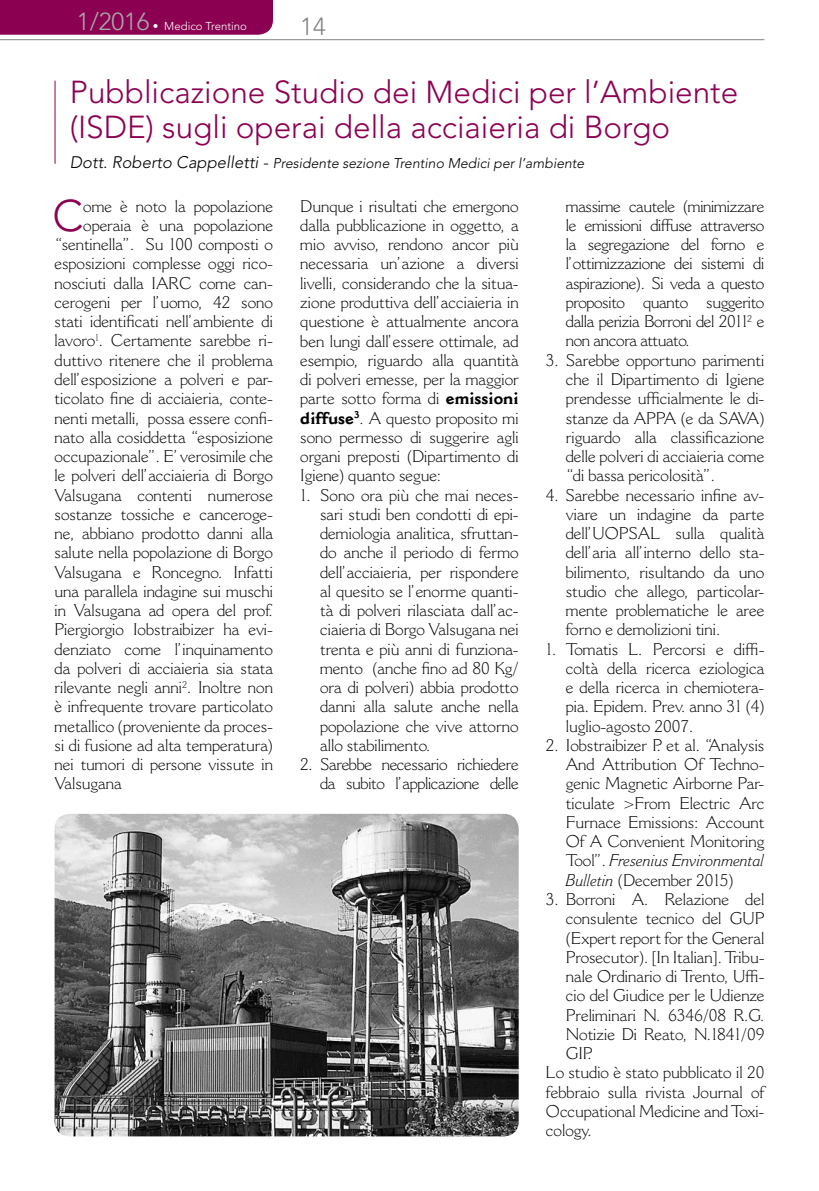
<style>
.page{position:relative;width:819px;height:1191px;background:#fff}
.page>*{position:absolute;margin:0;border:0;box-sizing:border-box;transform-origin:0 0}
.t1{font:300 43.75px "Avenir";color:#8c0052}
.t2{font:300 31.5px/35px "Avenir";color:#8c0052}
.t3{font:300 24.5px "Avenir";color:#808285}
.t4{font:300 16.62px/19.2px "Cantoria";color:#000;text-align:justify}
.t5{font:300 16.62px/19.2px "Cantoria";letter-spacing:-.02em;color:#000;text-align:right}
.t6{font:italic 300 14px "Avenir";color:#000}
.t7{font:300 11.38px "Avenir";color:#fff}
.s1{font-size:24.5px;color:#a7a9ac}
.s2{font-size:16.62px}
.s3{font-weight:700}
.s4{font-style:italic}
</style>
<div class="page">
<hr style="left:0;top:39px;width:764px;height:1px;background:#808285">
<div style="left:0;top:0;width:273px;height:35px;background:#8c0052"></div>
<hr style="left:55px;top:81px;width:1px;height:83px;background:#8c0052">
<img style="left:55px;top:814px;width:463px;height:322px">
<p class="t7" style="left:77px;top:19px;width:171px"><span class="s1">1/2016</span> • Medico Trentino</p>
<h3 class="t3" style="left:300px;top:12px;width:27px">14</h3>
<h2 class="t2" style="left:70px;top:75px;width:670px">Pubblicazione Studio dei Medici per l’Ambiente (ISDE) sugli operai della acciaieria di Borgo</h2>
<p class="t6" style="left:70px;top:154px;width:516px"><span class="s2">Dott. Roberto Cappelletti -</span> Presidente sezione Trentino Medici per l’ambiente</p>
<h1 class="t1" style="left:52px;top:190px;width:32px">C</h1>
<p class="t4" style="left:83px;top:196px;width:191px">ome è noto la popolazione</p>
<p class="t4" style="left:83px;top:215px;width:191px">operaia è una popolazione</p>
<p class="t4" style="left:55px;top:235px;width:220px">“sentinella”. Su 100 composti o</p>
<p class="t4" style="left:55px;top:254px;width:220px">esposizioni complesse oggi rico-</p>
<p class="t4" style="left:55px;top:273px;width:220px">nosciuti dalla IARC come can-</p>
<p class="t4" style="left:55px;top:292px;width:220px">cerogeni per l’uomo, 42 sono</p>
<p class="t4" style="left:55px;top:312px;width:220px">stati identificati nell’ambiente di</p>
<p class="t4" style="left:55px;top:331px;width:220px">lavoro<sup>1</sup>. Certamente sarebbe ri-</p>
<p class="t4" style="left:55px;top:350px;width:220px">duttivo ritenere che il problema</p>
<p class="t4" style="left:55px;top:369px;width:220px">dell’esposizione a polveri e par-</p>
<p class="t4" style="left:55px;top:389px;width:220px">ticolato fine di acciaieria, conte-</p>
<p class="t4" style="left:55px;top:408px;width:220px">nenti metalli, possa essere confi-</p>
<p class="t4" style="left:55px;top:427px;width:220px">nato alla cosiddetta “esposizione</p>
<p class="t4" style="left:55px;top:446px;width:220px">occupazionale”. E’ verosimile che</p>
<p class="t4" style="left:55px;top:466px;width:220px">le polveri dell’acciaieria di Borgo</p>
<p class="t4" style="left:55px;top:485px;width:220px">Valsugana contenti numerose</p>
<p class="t4" style="left:55px;top:504px;width:220px">sostanze tossiche e canceroge-</p>
<p class="t4" style="left:55px;top:523px;width:220px">ne, abbiano prodotto danni alla</p>
<p class="t4" style="left:55px;top:543px;width:220px">salute nella popolazione di Borgo</p>
<p class="t4" style="left:55px;top:562px;width:220px">Valsugana e Roncegno. Infatti</p>
<p class="t4" style="left:55px;top:581px;width:220px">una parallela indagine sui muschi</p>
<p class="t4" style="left:55px;top:600px;width:220px">in Valsugana ad opera del prof.</p>
<p class="t4" style="left:55px;top:620px;width:220px">Piergiorgio Iobstraibizer ha evi-</p>
<p class="t4" style="left:55px;top:639px;width:220px">denziato come l’inquinamento</p>
<p class="t4" style="left:55px;top:658px;width:220px">da polveri di acciaieria sia stata</p>
<p class="t4" style="left:55px;top:677px;width:220px">rilevante negli anni<sup>2</sup>. Inoltre non</p>
<p class="t4" style="left:55px;top:697px;width:220px">è infrequente trovare particolato</p>
<p class="t4" style="left:55px;top:716px;width:220px">metallico (proveniente da proces-</p>
<p class="t4" style="left:55px;top:735px;width:220px">si di fusione ad alta temperatura)</p>
<p class="t4" style="left:55px;top:754px;width:220px">nei tumori di persone vissute in</p>
<p class="t4" style="left:55px;top:774px;width:69px">Valsugana</p>
<p class="t4" style="left:300px;top:196px;width:220px">Dunque i risultati che emergono dalla pubblicazione in oggetto, a mio avviso, rendono ancor più necessaria un’azione a diversi livelli, considerando che la situa&shy;zione produttiva dell’acciaieria in questione è attualmente ancora ben lungi dall’essere ottimale, ad esempio, riguardo alla quantità di polveri emesse, per la maggior parte sotto forma di <span class="s3">emissioni diffuse</span><sup>3</sup>. A questo proposito mi sono permesso di suggerire agli organi preposti (Dipartimento di Igiene) quanto segue:</p>
<p class="t4" style="left:320px;top:485px;width:200px;text-indent:-20px">1. Sono ora più che mai neces&shy;sari studi ben condotti di epi&shy;demiologia analitica, sfruttan&shy;do anche il periodo di fermo dell’acciaieria, per rispondere al quesito se l’enorme quanti&shy;tà di polveri rilasciata dall’ac&shy;ciaieria di Borgo Valsugana nei trenta e più anni di funziona&shy;mento (anche fino ad 80 Kg/ ora di polveri) abbia prodotto danni alla salute anche nella popolazione che vive attorno allo stabilimento.</p>
<p class="t5" style="left:300px;top:754px;width:220px">2. Sarebbe necessario richiedere da subito l’applicazione delle</p>
<p class="t4" style="left:566px;top:196px;width:200px">massime cautele (minimizzare le emissioni diffuse attraverso la segregazione del forno e l’ottimizzazione dei sistemi di aspirazione). Si veda a questo proposito quanto suggerito dalla perizia Borroni del 2011<sup>2</sup> e non ancora attuato.</p>
<p class="t4" style="left:566px;top:350px;width:200px;text-indent:-20px">3. Sarebbe opportuno parimenti che il Dipartimento di Igiene prendesse ufficialmente le di&shy;stanze da APPA (e da SAVA) riguardo alla classificazione delle polveri di acciaieria come “di bassa pericolosità”.</p>
<p class="t4" style="left:566px;top:485px;width:200px;text-indent:-20px">4. Sarebbe necessario infine av&shy;viare un indagine da parte dell’UOPSAL sulla qualità dell’aria all’interno dello sta&shy;bilimento, risultando da uno studio che allego, particolar&shy;mente problematiche le aree forno e demolizioni tini.</p>
<p class="t4" style="left:566px;top:639px;width:200px;text-indent:-20px">1. Tomatis L. Percorsi e diffi&shy;coltà della ricerca eziologica e della ricerca in chemiotera&shy;pia. Epidem. Prev. anno 31 (4) luglio-agosto 2007.</p>
<p class="t4" style="left:566px;top:735px;width:200px;text-indent:-20px">2. Iobstraibizer P. et al. “Analysis And Attribution Of Techno&shy;genic Magnetic Airborne Par&shy;ticulate &gt;From Electric Arc Furnace Emissions: Account Of A Convenient Monitoring Tool”. <span class="s4">Fresenius Environmental Bulletin</span> (December 2015)</p>
<p class="t4" style="left:546px;top:889px;width:220px">3. Borroni A. Relazione del</p>
<p class="t4" style="left:566px;top:908px;width:200px">consulente tecnico del GUP</p>
<p class="t4" style="left:566px;top:928px;width:200px">(Expert report for the General</p>
<p class="t4" style="left:566px;top:947px;width:200px">Prosecutor). [In Italian]. Tribu-</p>
<p class="t4" style="left:566px;top:966px;width:200px">nale Ordinario di Trento, Uffi-</p>
<p class="t4" style="left:566px;top:985px;width:200px">cio del Giudice per le Udienze</p>
<p class="t4" style="left:566px;top:1005px;width:200px">Preliminari N. 6346/08 R.G.</p>
<p class="t4" style="left:566px;top:1024px;width:200px">Notizie Di Reato, N.1841/09</p>
<p class="t4" style="left:566px;top:1043px;width:28px">GIP.</p>
<p class="t4" style="left:546px;top:1062px;width:220px">Lo studio è stato pubblicato il 20</p>
<p class="t4" style="left:546px;top:1082px;width:220px">febbraio sulla rivista Journal of</p>
<p class="t4" style="left:546px;top:1101px;width:220px">Occupational Medicine and Toxi-</p>
<p class="t4" style="left:546px;top:1120px;width:47px">cology.</p>
</div>
